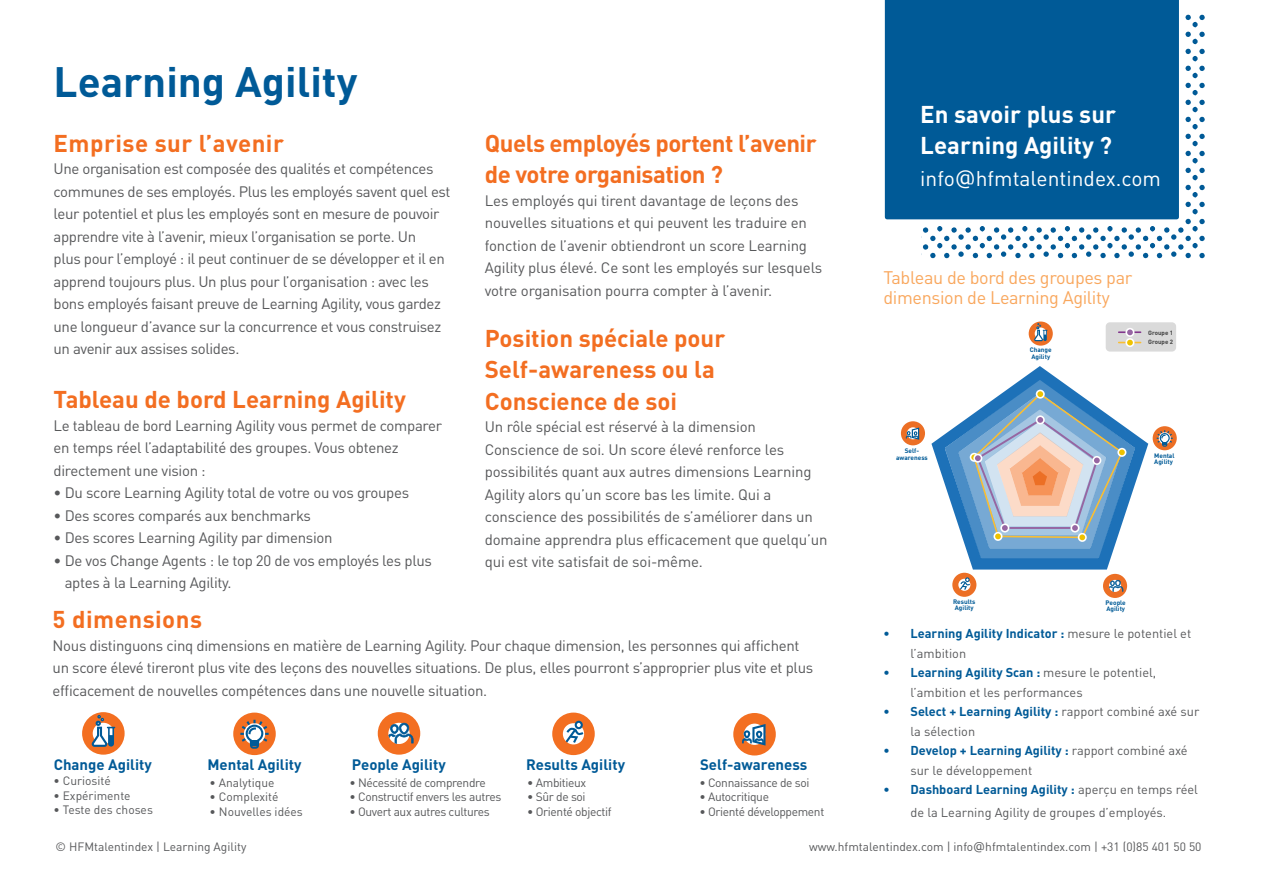
<style>
.page{position:relative;width:1263px;height:893px;background:#fff}
.page>*{position:absolute;margin:0;border:0;box-sizing:border-box;transform-origin:0 0}
.t1{font:700 42px "DINOT";color:#005a97}
.t2{font:700 24px/31.5px "DINOT";color:#f36e21}
.t3{font:700 24px "DINOT";letter-spacing:-.02em;color:#f36e21}
.t4{font:700 24px "DINOT";color:#fff}
.t5{font:700 24px "DINOT";letter-spacing:.02em;color:#f36e21}
.t6{font:21px "DINOT";color:#fff}
.t7{font:18px/19.5px "DINOT";letter-spacing:-.02em;color:#f9a75d}
.t8{font:15px/22.5px "DINOT";letter-spacing:-.02em;color:#57585a}
.t9{font:700 15px "DINOT";color:#005a97}
.t10{font:12.75px/19.5px "DINOT";color:#57585a}
.t11{font:12px "DINOT";color:#57585a}
.t12{font:12px "DINOT";letter-spacing:-.03em;color:#57585a}
.t13{font:700 6.45px/6.4px "DINOT";color:#005b97}
.t14{font:700 6.15px/9px "DINOT";color:rgb(0 0 0/.7)}
.s1{font-family:"Verdana"}
.s2{font-weight:700;color:#005a97}
</style>
<div class="page">
<svg style="left:931px;top:366px;width:222px;height:208px"></svg>
<svg style="left:1103px;top:574px;width:24px;height:24px"></svg>
<svg style="left:952px;top:573px;width:24px;height:24px"></svg>
<svg style="left:1029px;top:321px;width:24px;height:25px"></svg>
<svg style="left:901px;top:421px;width:24px;height:24px"></svg>
<svg style="left:1153px;top:426px;width:24px;height:24px"></svg>
<svg style="left:945px;top:379px;width:190px;height:181px"></svg>
<div style="left:1036px;top:416px;width:8px;height:8px;background:#9666a2;border-radius:50%"></div>
<div style="left:1036px;top:415px;width:9px;height:9px;border:2px solid #fff;border-radius:50%"></div>
<div style="left:1093px;top:457px;width:7px;height:7px;background:#9666a2;border-radius:50%"></div>
<div style="left:1092px;top:456px;width:9px;height:9px;border:2px solid #fff;border-radius:50%"></div>
<div style="left:1071px;top:524px;width:8px;height:8px;background:#9666a2;border-radius:50%"></div>
<div style="left:1070px;top:523px;width:9px;height:9px;border:2px solid #fff;border-radius:50%"></div>
<div style="left:1001px;top:524px;width:7px;height:8px;background:#9666a2;border-radius:50%"></div>
<div style="left:1000px;top:523px;width:9px;height:9px;border:2px solid #fff;border-radius:50%"></div>
<div style="left:974px;top:454px;width:7px;height:8px;background:#9666a2;border-radius:50%"></div>
<div style="left:973px;top:454px;width:9px;height:9px;border:2px solid #fff;border-radius:50%"></div>
<div style="left:1106px;top:322px;width:70px;height:30px;background:#dadada;border-radius:4px"></div>
<svg style="left:1119px;top:342px;width:21px;height:1px"></svg>
<hr style="left:1119px;top:331px;width:21px;height:2px;background:#82368c">
<div style="left:1126px;top:339px;width:8px;height:7px;background:#eec200;border-radius:50%"></div>
<div style="left:1125px;top:338px;width:9px;height:9px;border:2px solid #fff;border-radius:50%"></div>
<div style="left:1126px;top:329px;width:8px;height:7px;background:#9666a2;border-radius:50%"></div>
<div style="left:1125px;top:328px;width:9px;height:9px;border:2px solid #fff;border-radius:50%"></div>
<svg style="left:922px;top:14px;width:283px;height:245px"></svg>
<div style="left:884px;top:0;width:301px;height:225px;background:#005a97"></div>
<svg style="left:82px;top:712px;width:43px;height:43px"></svg>
<svg style="left:233px;top:713px;width:43px;height:42px"></svg>
<svg style="left:378px;top:712px;width:42px;height:43px"></svg>
<svg style="left:552px;top:713px;width:43px;height:42px"></svg>
<svg style="left:733px;top:713px;width:43px;height:42px"></svg>
<p class="t1" style="left:54px;top:53px;width:305px">Learning Agility</p>
<p class="t5" style="left:54px;top:127px;width:232px">Emprise sur l’avenir</p>
<p class="t8" style="left:54px;top:157px;width:398px">Une organisation est composée des qualités et compétences communes de ses employés. Plus les employés savent quel est leur potentiel et plus les employés sont en mesure de pouvoir apprendre vite à l’avenir, mieux l’organisation se porte. Un<br>plus pour l’employé : il peut continuer de se développer et il en apprend toujours plus. Un plus pour l’organisation : avec les bons employés faisant preuve de Learning Agility, vous gardez une longueur d’avance sur la concurrence et vous construisez un avenir aux assises solides.</p>
<p class="t2" style="left:54px;top:383px;width:354px">Tableau de bord Learning Agility</p>
<p class="t8" style="left:54px;top:414px;width:390px">Le tableau de bord Learning Agility vous permet de comparer en temps réel l’adaptabilité des groupes. Vous obtenez directement une vision :</p>
<p class="t8" style="left:54px;top:481px;width:357px">• Du score Learning Agility total de votre ou vos groupes</p>
<p class="t8" style="left:54px;top:504px;width:259px">• Des scores comparés aux benchmarks</p>
<p class="t8" style="left:54px;top:526px;width:281px">• Des scores Learning Agility par dimension</p>
<p class="t8" style="left:65px;top:549px;width:369px;text-indent:-11px">• De vos Change Agents : le top 20 de vos employés les plus aptes à la Learning Agility.</p>
<p class="t3" style="left:485px;top:127px;width:333px">Quels employés portent l’avenir</p>
<p class="t3" style="left:485px;top:158px;width:240px">de votre organisation ?</p>
<p class="t8" style="left:485px;top:189px;width:339px">Les employés qui tirent davantage de leçons des nouvelles situations et qui peuvent les traduire en fonction de l’avenir obtiendront un score Learning Agility plus élevé. Ce sont les employés sur lesquels votre organisation pourra compter à l’avenir.</p>
<p class="t2" style="left:485px;top:321px;width:242px">Position spéciale pour<br>Self-awareness ou la<br>Conscience de soi</p>
<p class="t8" style="left:485px;top:415px;width:344px">Un rôle spécial est réservé à la dimension Conscience de soi. Un score élevé renforce les possibilités quant aux autres dimensions Learning Agility alors qu’un score bas les limite. Qui a conscience des possibilités de s’améliorer dans un domaine apprendra plus efficacement que quelqu’un qui est vite satisfait de soi-même.</p>
<p class="t5" style="left:53px;top:603px;width:151px">5 dimensions</p>
<p class="t8" style="left:53px;top:634px;width:762px">Nous distinguons cinq dimensions en matière de Learning Agility. Pour chaque dimension, les personnes qui affichent un score élevé tireront plus vite des leçons des nouvelles situations. De plus, elles pourront s’approprier plus vite et plus efficacement de nouvelles compétences dans une nouvelle situation.</p>
<p class="t9" style="left:54px;top:755px;width:100px">Change Agility</p>
<p class="t11" style="left:53px;top:774px;width:59px">• Curiosité</p>
<p class="t11" style="left:53px;top:788px;width:79px">• Expérimente</p>
<p class="t11" style="left:53px;top:802px;width:101px">• Teste des choses</p>
<p class="t9" style="left:207px;top:755px;width:96px">Mental Agility</p>
<p class="t11" style="left:210px;top:775px;width:66px">• Analytique</p>
<p class="t11" style="left:210px;top:789px;width:71px">• Complexité</p>
<p class="t11" style="left:210px;top:804px;width:95px">• Nouvelles idées</p>
<p class="t9" style="left:352px;top:755px;width:95px">People Agility</p>
<p class="t12" style="left:349px;top:775px;width:138px">• Nécessité de comprendre</p>
<p class="t12" style="left:349px;top:789px;width:153px">• Constructif envers les autres</p>
<p class="t12" style="left:349px;top:804px;width:142px">• Ouvert aux autres cultures</p>
<p class="t9" style="left:526px;top:755px;width:100px">Results Agility</p>
<p class="t12" style="left:527px;top:775px;width:61px">• Ambitieux</p>
<p class="t12" style="left:527px;top:789px;width:60px">• Sûr de soi</p>
<p class="t12" style="left:527px;top:804px;width:86px">• Orienté objectif</p>
<p class="t9" style="left:700px;top:755px;width:109px">Self-awareness</p>
<p class="t12" style="left:699px;top:775px;width:112px">• Connaissance de soi</p>
<p class="t12" style="left:699px;top:789px;width:71px">• Autocritique</p>
<p class="t12" style="left:699px;top:804px;width:126px">• Orienté développement</p>
<p class="t4" style="left:920px;top:98px;width:197px">En savoir plus sur</p>
<p class="t4" style="left:920px;top:129px;width:193px">Learning Agility ?</p>
<p class="t6" style="left:920px;top:165px;width:242px">info<span class="s1">@</span>hfmtalentindex.com</p>
<p class="t7" style="left:883px;top:268px;width:250px">Tableau de bord des groupes par dimension de Learning Agility</p>
<p class="t13" style="left:1030px;top:347px;width:23px">Change<br>Agility</p>
<p class="t14" style="left:1148px;top:328px;width:26px">Groupe 1<br>Groupe 2</p>
<p class="t13" style="left:896px;top:447px;width:33px;text-align:center">Self&shy;awareness</p>
<p class="t13" style="left:1154px;top:452px;width:22px">Mental<br>Agility</p>
<p class="t13" style="left:953px;top:598px;width:24px">Results<br>Agility</p>
<p class="t13" style="left:1105px;top:599px;width:22px">People<br>Agility</p>
<p class="t10" style="left:910px;top:623px;width:282px;text-indent:-27px"><span class="s2">• Learning Agility Indicator :</span> mesure le potentiel et l’ambition</p>
<p class="t10" style="left:910px;top:662px;width:247px;text-indent:-27px"><span class="s2">• Learning Agility Scan :</span> mesure le potentiel, l’ambition et les performances</p>
<p class="t10" style="left:910px;top:701px;width:290px;text-indent:-27px"><span class="s2">• Select + Learning Agility :</span> rapport combiné axé sur la sélection</p>
<p class="t10" style="left:910px;top:740px;width:279px;text-indent:-27px"><span class="s2">• Develop + Learning Agility :</span> rapport combiné axé sur le développement</p>
<p class="t10" style="left:883px;top:778px;width:316px;line-height:22.5px;text-align:center"><span class="s2">• Dashboard Learning Agility :</span> aperçu en temps réel de la Learning Agility de groupes d’employés.</p>
<p class="t11" style="left:56px;top:839px;width:192px">© HFMtalentindex | Learning Agility</p>
<p class="t11" style="left:809px;top:839px;width:394px">www.hfmtalentindex.com | info<span class="s1">@</span>hfmtalentindex.com | +31 (0)85 401 50 50</p>
</div>
